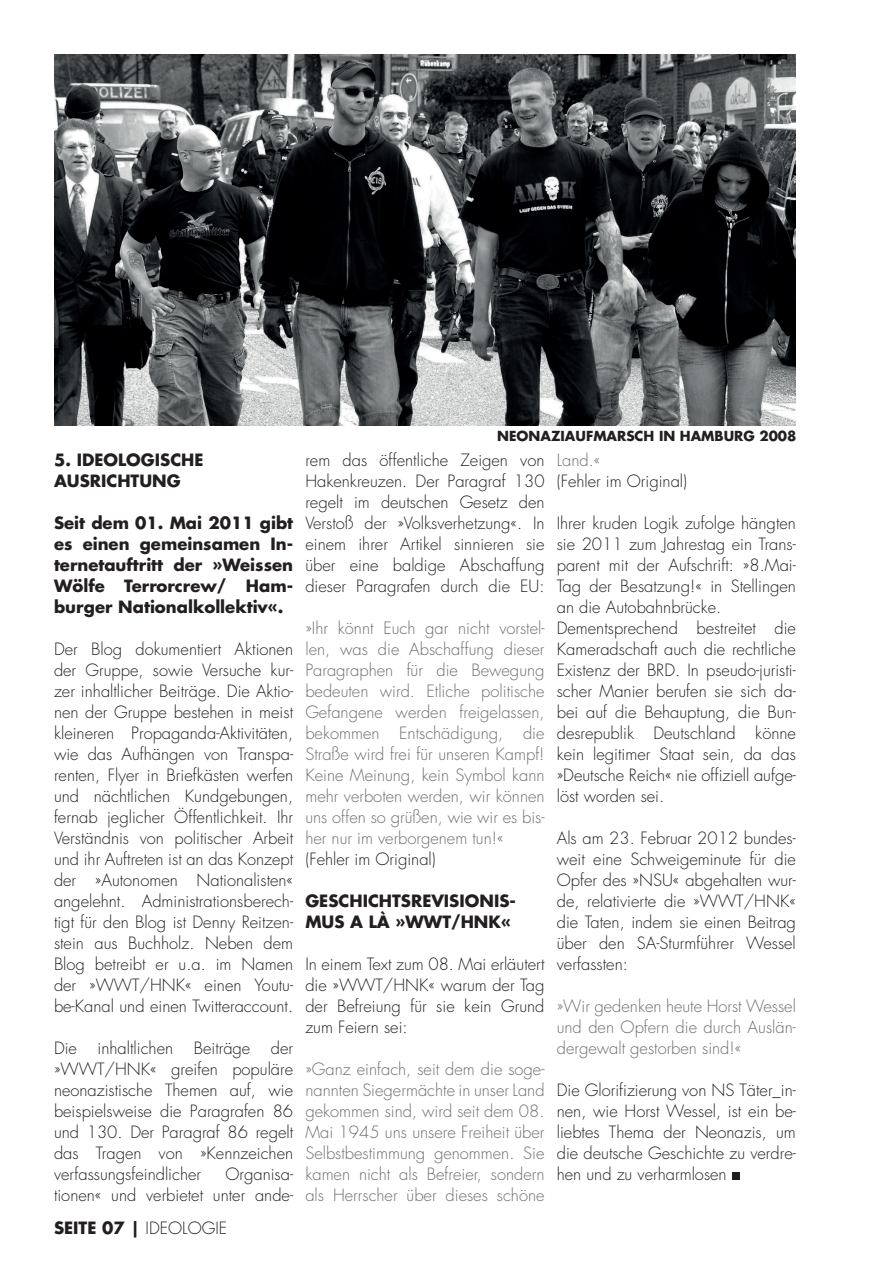
<style>
.page{position:relative;width:893px;height:1263px;background:#fff}
.page>*{position:absolute;margin:0;border:0;box-sizing:border-box;transform-origin:0 0}
.t1{font:300 16.5px/21px "Futura";color:#231f20;text-align:justify}
.t2{font:300 16.5px/21px "Futura";color:#6c6d70;text-align:justify}
.t3{font:700 16.5px/21px "Futura";color:#231f20}
.t4{font:700 13.5px "Futura";color:#231f20}
.s1{font-weight:700}
</style>
<div class="page">
<img style="left:54px;top:54px;width:742px;height:371px">
<div style="left:732px;top:1172px;width:7px;height:8px;background:#231f20"></div>
<p class="t3" style="left:54px;top:449px;width:151px">5. Ideologische<br>Ausrichtung</p>
<p class="t3" style="left:54px;top:512px;width:241px;text-align:justify">Seit dem 01. Mai 2011 gibt es einen gemeinsamen In&shy;ternetauftritt der »Weissen Wölfe Terrorcrew/ Ham&shy;burger Nationalkollektiv«.</p>
<p class="t1" style="left:54px;top:639px;width:241px">Der Blog dokumentiert Aktionen der Gruppe, sowie Versuche kur&shy;zer inhaltlicher Beiträge. Die Aktio&shy;nen der Gruppe bestehen in meist kleineren Propaganda-Aktivitäten, wie das Aufhängen von Transpa&shy;renten, Flyer in Briefkästen werfen und nächtlichen Kundgebungen, fernab jeglicher Öffentlichkeit. Ihr Verständnis von politischer Arbeit und ihr Auftreten ist an das Konzept der »Autonomen Nationalisten« angelehnt. Administrationsberech&shy;tigt für den Blog ist Denny Reitzen&shy;stein aus Buchholz. Neben dem Blog betreibt er u.a. im Namen der »WWT/HNK« einen Youtu&shy;be-Kanal und einen Twitteraccount.</p>
<p class="t1" style="left:54px;top:1038px;width:241px">Die inhaltlichen Beiträge der »WWT/HNK« greifen populäre neonazistische Themen auf, wie beispielsweise die Paragrafen 86 und 130. Der Paragraf 86 regelt das Tragen von »Kennzeichen verfassungsfeindlicher</p>
<p class="t1" style="left:54px;top:1164px;width:241px;text-align:right">Organisa-<br>tionen« und verbietet unter ande-</p>
<p class="t1" style="left:54px;top:1218px;width:102px"><span class="s1">Seite 07 |</span> ideologie</p>
<p class="t4" style="left:497px;top:427px;width:301px">Neonaziaufmarsch in Hamburg 2008</p>
<p class="t1" style="left:305px;top:450px;width:241px">rem das öffentliche Zeigen von Hakenkreuzen. Der Paragraf 130 regelt im deutschen Gesetz den Verstoß der »Volksverhetzung«. In einem ihrer Artikel sinnieren sie über eine baldige Abschaffung dieser Paragrafen durch die EU:</p>
<p class="t2" style="left:305px;top:618px;width:241px">»Ihr könnt Euch gar nicht vorstel&shy;len, was die Abschaffung dieser Paragraphen für die Bewegung bedeuten wird. Etliche politische Gefangene werden freigelassen, bekommen Entschädigung, die Straße wird frei für unseren Kampf!<br>Keine Meinung, kein Symbol kann mehr verboten werden, wir können uns offen so grüßen, wie wir es bis&shy;her nur im verborgenem tun!«</p>
<p class="t1" style="left:305px;top:849px;width:132px">(Fehler im Original)</p>
<p class="t3" style="left:305px;top:890px;width:85px">Geschichts</p>
<p class="t3" style="left:411px;top:890px;width:30px">revisi</p>
<p class="t3" style="left:305px;top:890px;width:212px;text-indent:159px">onis&shy;mus a là »WWT/HNK«</p>
<p class="t1" style="left:305px;top:954px;width:241px">In einem Text zum 08. Mai erläutert die »WWT/HNK« warum der Tag der Befreiung für sie kein Grund zum Feiern sei:</p>
<p class="t2" style="left:305px;top:1059px;width:241px">»Ganz einfach, seit dem die soge&shy;nannten Siegermächte in unser Land gekommen sind, wird seit dem 08.<br>Mai 1945 uns unsere Freiheit über Selbstbestimmung genommen. Sie kamen nicht als Befreier, sondern als Herrscher über dieses schöne</p>
<p class="t2" style="left:557px;top:450px;width:45px">Land.«</p>
<p class="t1" style="left:557px;top:471px;width:132px">(Fehler im Original)</p>
<p class="t1" style="left:557px;top:513px;width:241px;text-align:left">Ihrer kruden Logik zufolge hängten sie 2011 zum Jahrestag ein Trans&shy;parent mit der Aufschrift: »8.Mai-<br>Tag der Besatzung!« in Stellingen an die Autobahnbrücke.<br>Dementsprechend bestreitet die<br>Kameradschaft auch die rechtliche<br>Existenz der BRD. In pseudo-juristi&shy;scher Manier berufen sie sich da&shy;bei auf die Behauptung, die Bun&shy;desrepublik Deutschland könne kein legitimer Staat sein, da das »Deutsche Reich« nie offiziell aufge&shy;löst worden sei.</p>
<p class="t1" style="left:557px;top:828px;width:241px">Als am 23. Februar 2012 bundes&shy;weit eine Schweigeminute für die Opfer des »NSU« abgehalten wur&shy;de, relativierte die »WWT/HNK« die Taten, indem sie einen Beitrag über den SA-Sturmführer Wessel verfassten:</p>
<p class="t2" style="left:557px;top:996px;width:241px">»Wir gedenken heute Horst Wessel und den Opfern die durch Auslän&shy;dergewalt gestorben sind!«</p>
<p class="t1" style="left:557px;top:1080px;width:241px">Die Glorifizierung von NS Täter_in&shy;nen, wie Horst Wessel, ist ein be&shy;liebtes Thema der Neonazis, um die deutsche Geschichte zu verdre&shy;hen und zu verharmlosen</p>
</div>
